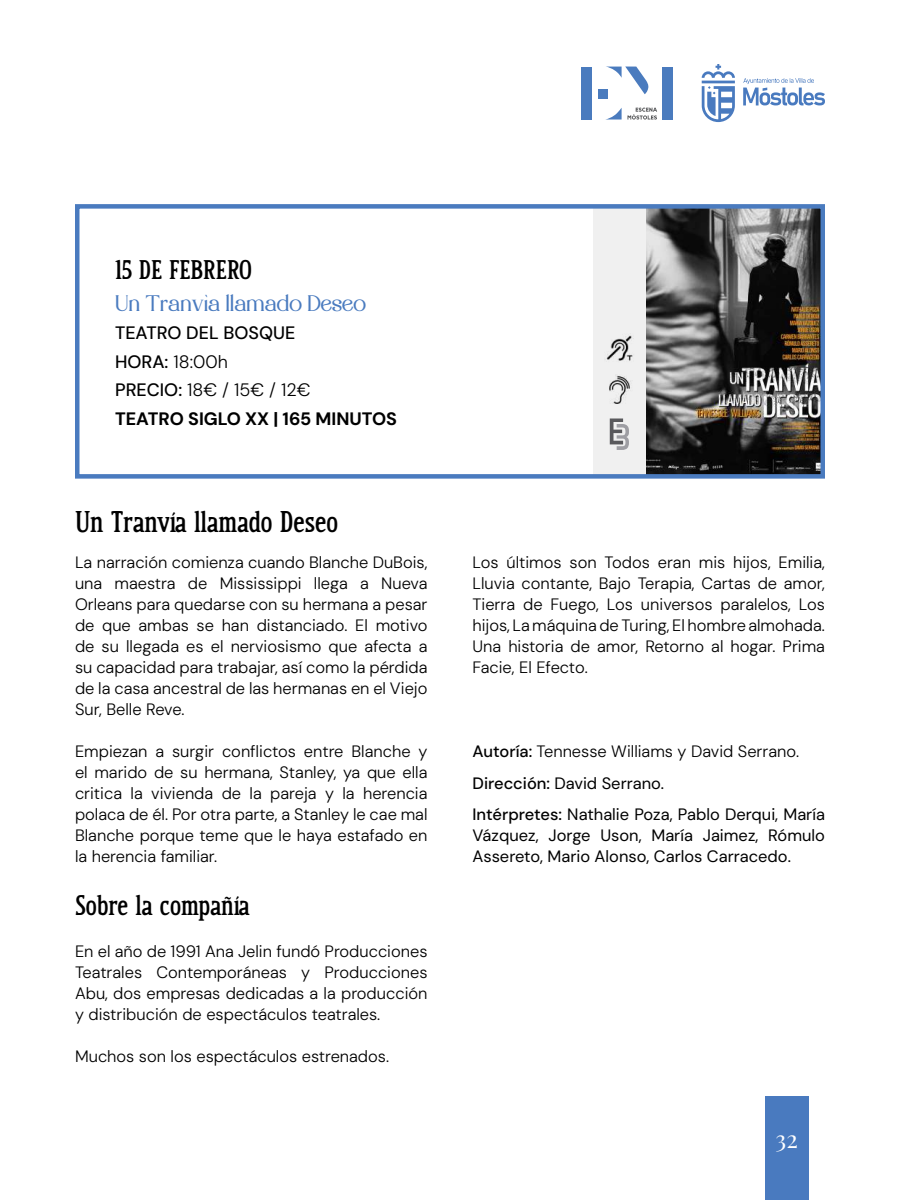
<style>
.page{position:relative;width:900px;height:1200px;background:#fff}
.page>*{position:absolute;margin:0;border:0;box-sizing:border-box;transform-origin:0 0}
.t1{font:30px "CS Dario Drawn";color:#000}
.t2{font:28.5px "CS Dario Drawn";color:#000}
.t3{font:27px "CS Dario Drawn";color:#000}
.t4{font:24px "Playfair Display";color:#fff}
.t5{font:22.5px "Branley";color:#4a7bbf}
.t6{font:500 18px/28.5px "DM Sans 18 pt";color:#000}
.t7{font:300 16.5px/21px "DM Sans 18 pt";color:#000;text-align:justify}
.t8{font:16.5px/31.5px "DM Sans 18 pt";color:#000}
.s1{font-weight:300}
.s2{font-weight:700}
.s3{font-weight:500}
</style>
<div class="page">
<div style="left:765px;top:1096px;width:43px;height:104px;background:#497abf"></div>
<svg style="left:702px;top:64px;width:123px;height:58px"></svg>
<div style="left:599px;top:89px;width:9px;height:9px;background:#4a7bbe"></div>
<svg style="left:608px;top:67px;width:41px;height:27px"></svg>
<svg style="left:605px;top:108px;width:52px;height:12px"></svg>
<div style="left:662px;top:67px;width:10px;height:53px;background:#4a7bbe"></div>
<div style="left:581px;top:67px;width:10px;height:53px;background:#4a7bbe"></div>
<img style="left:646px;top:209px;width:174px;height:265px">
<div style="left:593px;top:206px;width:53px;height:270px;background:#f0f0f0"></div>
<div style="left:75px;top:204px;width:750px;height:275px;border:4px solid #4a7bbf"></div>
<svg style="left:610px;top:418px;width:19px;height:32px"></svg>
<img style="left:609px;top:375px;width:22px;height:29px">
<img style="left:606px;top:335px;width:27px;height:26px">
<h3 class="t3" style="left:115px;top:255px;width:138px">15 DE FEBRERO</h3>
<h3 class="t5" style="left:115px;top:290px;width:253px">Un Tranvía llamado Deseo</h3>
<p class="t6" style="left:115px;top:319px;width:284px">TEATRO DEL BOSQUE<br>HORA: <span class="s1">18:00h<br></span>PRECIO: <span class="s1">18€ / 15€ / 12€<br></span><span class="s2">TEATRO SIGLO XX | 165 MINUTOS</span></p>
<h1 class="t1" style="left:75px;top:505px;width:265px">Un Tranvía llamado Deseo</h1>
<p class="t7" style="left:75px;top:552px;width:354px">La narración comienza cuando Blanche DuBois, una maestra de Mississippi llega a Nueva Orleans para quedarse con su hermana a pesar de que ambas se han distanciado. El motivo de su llegada es el nerviosismo que afecta a su capacidad para trabajar, así como la pérdida de la casa ancestral de las hermanas en el Viejo Sur, Belle Reve.</p>
<p class="t7" style="left:75px;top:741px;width:354px">Empiezan a surgir conflictos entre Blanche y el marido de su hermana, Stanley, ya que ella critica la vivienda de la pareja y la herencia polaca de él. Por otra parte, a Stanley le cae mal Blanche porque teme que le haya estafado en la herencia familiar.</p>
<h2 class="t2" style="left:75px;top:889px;width:176px">Sobre la compañía</h2>
<p class="t7" style="left:75px;top:941px;width:354px">En el año de 1991 Ana Jelin fundó Producciones Teatrales Contemporáneas y Producciones Abu, dos empresas dedicadas a la producción y distribución de espectáculos teatrales.</p>
<p class="t7" style="left:75px;top:1046px;width:316px">Muchos son los espectáculos estrenados.</p>
<p class="t7" style="left:473px;top:552px;width:354px">Los últimos son Todos eran mis hijos, Emilia, Lluvia contante, Bajo Terapia, Cartas de amor, Tierra de Fuego, Los universos paralelos, Los hijos, La máquina de Turing, El hombre almohada.<br>Una historia de amor, Retorno al hogar. Prima Facie, El Efecto.</p>
<p class="t8" style="left:473px;top:736px;width:354px"><span class="s3">Autoría:</span> <span class="s1">Tennesse Williams y David Serrano.<br></span><span class="s3">Dirección:</span> David Serrano.<br><span class="s3">Intérpretes:</span> Nathalie Poza, Pablo Derqui, María</p>
<p class="t8" style="left:473px;top:825px;width:354px;line-height:21px">Vázquez, Jorge Uson, María Jaimez, Rómulo<br>Assereto, Mario Alonso, Carlos Carracedo.</p>
<h3 class="t4" style="left:776px;top:1121px;width:24px">32</h3>
</div>
